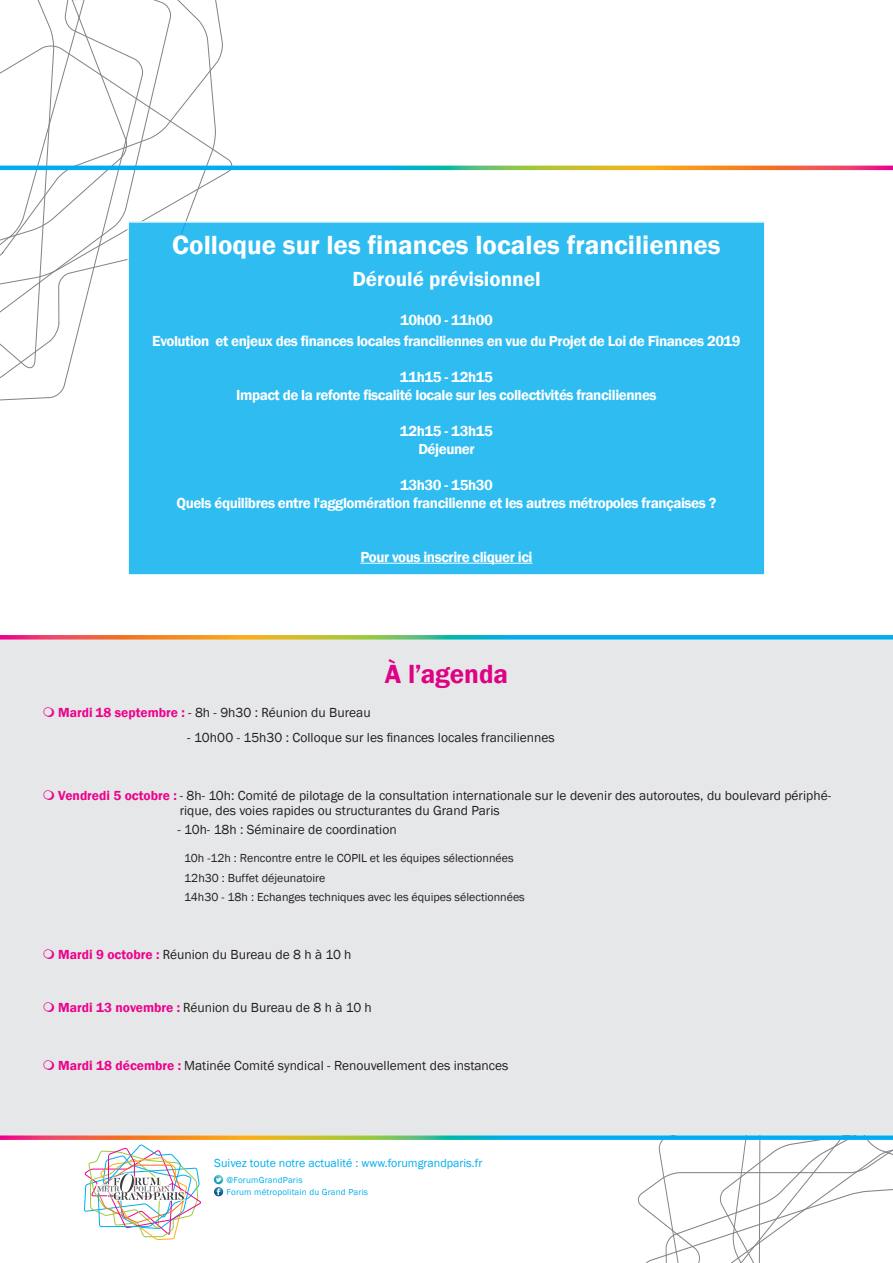
<style>
.page{position:relative;width:893px;height:1263px;background:#fff}
.page>*{position:absolute;margin:0;border:0;box-sizing:border-box;transform-origin:0 0}
.t1{font:600 27px "Franklin Gothic";color:#fff}
.ARTICLE_PREMIERE_ET{font:600 27px "Franklin Gothic";letter-spacing:-.005em;color:#df0284}
.t2{font:600 21px "Franklin Gothic";color:#fff}
.t3{font:600 15px/18px "Franklin Gothic";letter-spacing:-.03em;color:#fff;text-align:center}
.AGENDA_-_Date{font:13.5px/15px "Franklin Gothic";color:#231f20}
.AGENDA_-_Date-2{font:12px "Franklin Gothic";color:#231f20}
.t4{font:12px "Franklin Gothic";color:#00aeef}
.t5{font:9px/12px "Franklin Gothic";letter-spacing:.02em;color:#00aeef}
.s1{font-weight:600;color:#ed028c}
.s2{font-family:"Myriad Pro"}
</style>
<div class="page">
<svg style="left:0;top:0;width:233px;height:401px"></svg>
<svg style="left:0;top:0;width:127px;height:368px"></svg>
<svg style="left:637px;top:1140px;width:256px;height:123px"></svg>
<svg style="left:0;top:1135px;width:893px;height:5px;background:#76a89f"></svg>
<svg style="left:0;top:166px;width:893px;height:4px;background:#679f95"></svg>
<img style="left:84px;top:1145px;width:117px;height:95px">
<svg style="left:214px;top:1175px;width:9px;height:21px"></svg>
<div style="left:0;top:636px;width:893px;height:499px;background:#e6e7e9"></div>
<svg style="left:0;top:635px;width:893px;height:4px;background:#68a096"></svg>
<div style="left:128px;top:222px;width:637px;height:353px;background:#2ebcf1"></div>
<hr style="left:360px;top:563px;width:173px;height:1px;background:#fff">
<div style="left:127px;top:221px;width:639px;height:355px;border:2px solid #fff"></div>
<h1 class="t1" style="left:172px;top:228px;width:550px">Colloque sur les finances locales franciliennes</h1>
<h2 class="t2" style="left:352px;top:266px;width:190px">Déroulé prévisionnel</h2>
<p class="t3" style="left:152px;top:310px;width:590px;line-height:21px">10h00 - 11h00<br>Evolution et enjeux des finances locales franciliennes en vue du Projet de Loi de Finances 2019</p>
<p class="t3" style="left:236px;top:368px;width:422px">11h15 - 12h15<br>Impact de la refonte fiscalité locale sur les collectivités franciliennes</p>
<p class="t3" style="left:400px;top:422px;width:95px">12h15 - 13h15<br>Déjeuner</p>
<p class="t3" style="left:177px;top:476px;width:541px">13h30 - 15h30<br>Quels équilibres entre l'agglomération francilienne et les autres métropoles françaises ?</p>
<p class="t3" style="left:360px;top:548px;width:174px">Pour vous inscrire cliquer ici</p>
<p class="ARTICLE_PREMIERE_ET" style="left:385px;top:657px;width:125px">À l’agenda</p>
<p class="AGENDA_-_Date" style="left:58px;top:705px;width:314px"><span class="s1">Mardi 18 septembre :</span> - 8h - 9h30 : <span class="s2">R</span>éunion du Bureau</p>
<p class="AGENDA_-_Date" style="left:187px;top:730px;width:369px">- 10h00 - 15h30 : Colloque sur les finances locales franciliennes</p>
<p class="AGENDA_-_Date" style="left:180px;top:788px;width:653px;text-indent:-121px"><span class="s1">Vendredi 5 octobre :</span> - 8h- 10h: Comité de pilotage de la consultation internationale sur le devenir des autoroutes, du boulevard périphé&shy;rique, des voies rapides ou structurantes du Grand Paris</p>
<p class="AGENDA_-_Date" style="left:178px;top:822px;width:221px">- 10h- 18h : Séminaire de coordination</p>
<p class="AGENDA_-_Date-2" style="left:184px;top:851px;width:331px">10h -12h : Rencontre entre le COPIL et les équipes sélectionnées</p>
<p class="AGENDA_-_Date-2" style="left:184px;top:870px;width:143px">12h30 : Buffet déjeunatoire</p>
<p class="AGENDA_-_Date-2" style="left:184px;top:889px;width:342px">14h30 - 18h : Echanges techniques avec les équipes sélectionnées</p>
<p class="AGENDA_-_Date" style="left:58px;top:947px;width:295px"><span class="s1">Mardi 9 octobre :</span> <span class="s2">R</span>éunion du Bureau de 8 h à 10 h</p>
<p class="AGENDA_-_Date" style="left:58px;top:1000px;width:315px"><span class="s1">Mardi 13 novembre :</span> <span class="s2">R</span>éunion du Bureau de 8 h à 10 h</p>
<p class="AGENDA_-_Date" style="left:58px;top:1058px;width:452px"><span class="s1">Mardi 18 décembre :</span> Matinée Comité syndical - Renouvellement des instances</p>
<p class="t4" style="left:214px;top:1156px;width:270px">Suivez toute notre actualité : www.forumgrandparis.fr</p>
<p class="t5" style="left:227px;top:1174px;width:143px">@ForumGrandParis<br>Forum métropolitain du Grand Paris</p>
</div>
